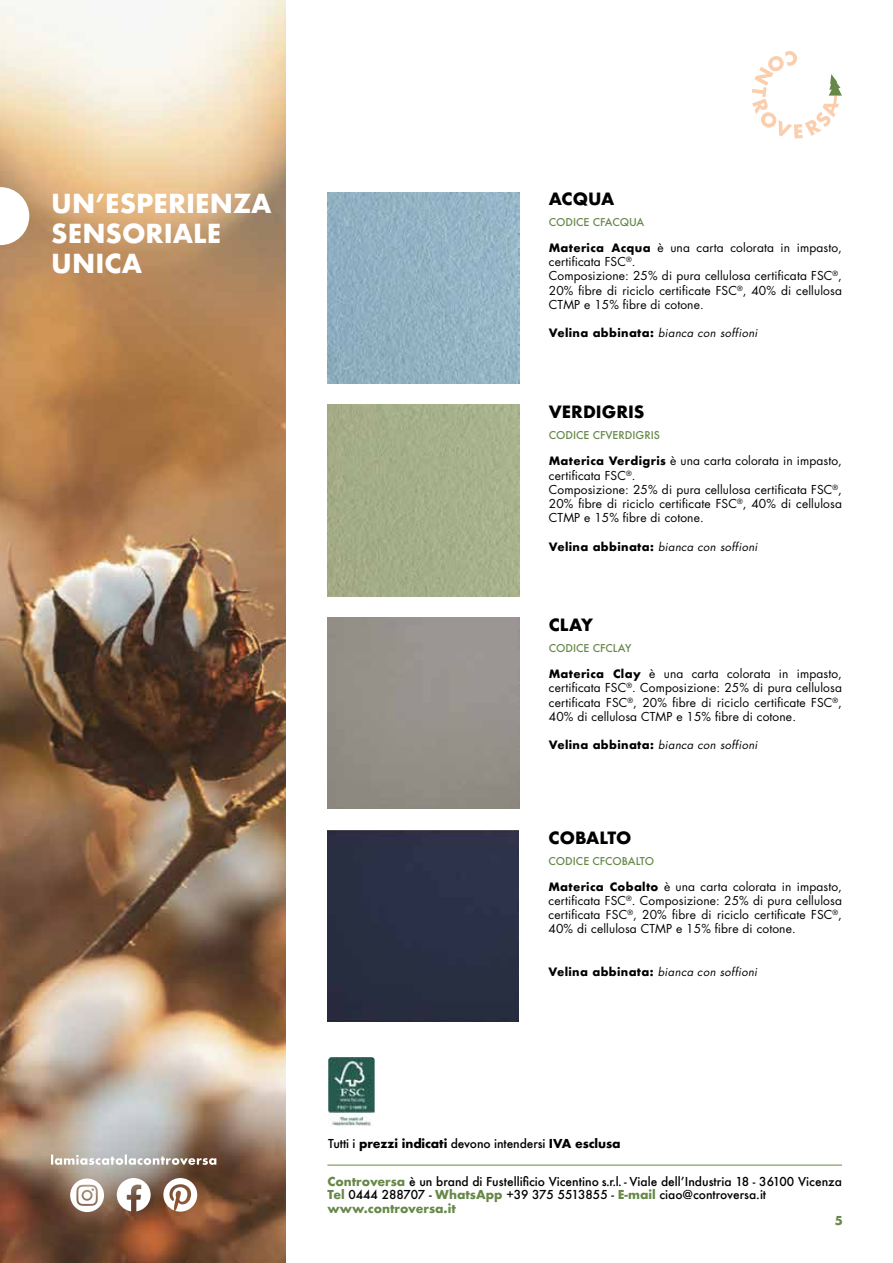
<style>
.page{position:relative;width:893px;height:1263px;background:#fff}
.page>*{position:absolute;margin:0;border:0;box-sizing:border-box;transform-origin:0 0}
.t1{font:700 25.5px/30px "Futura";color:#fff}
.t2{font:700 16.5px "Futura";color:#000}
.t3{font:12px/14.2px "Futura Std";letter-spacing:.01em;color:#000}
.t4{font:500 12px/13.5px "Futura";color:#000}
.t5{font:700 12px "Futura";letter-spacing:-.01em;color:#000}
.t6{font:700 12px "Futura";color:#678849}
.t7{font:italic 11.25px "Futura Std";letter-spacing:.03em;color:#000}
.t8{font:500 10.5px "Futura";color:#678849}
.s1{font-family:"Futura";font-weight:700;font-size:11.25px}
.s2{font-family:"Futura";font-weight:700;font-style:normal}
.s3{font-weight:500}
.s4{font-weight:700;color:#678849}
</style>
<div class="page">
<img style="left:0;top:0;width:285px;height:1263px">
<svg style="left:0;top:187px;width:29px;height:58px"></svg>
<img style="left:328px;top:192px;width:191px;height:191px">
<img style="left:328px;top:405px;width:191px;height:191px">
<img style="left:328px;top:1057px;width:47px;height:69px">
<div style="left:327px;top:830px;width:192px;height:191px;background:#2a2f43"></div>
<hr style="left:327px;top:1165px;width:515px;height:1px;background:#678849">
<svg style="left:752px;top:51px;width:90px;height:87px"></svg>
<svg style="left:51px;top:1154px;width:165px;height:11px"></svg>
<svg style="left:117px;top:1178px;width:34px;height:33px"></svg>
<svg style="left:70px;top:1178px;width:34px;height:34px"></svg>
<svg style="left:163px;top:1178px;width:34px;height:33px"></svg>
<h1 class="t1" style="left:51px;top:188px;width:222px">UN’ESPERIENZA<br>SENSORIALE<br>UNICA</h1>
<h2 class="t2" style="left:549px;top:187px;width:67px">ACQUA</h2>
<p class="t8" style="left:549px;top:215px;width:97px">CODICE CFACQUA</p>
<p class="t3" style="left:549px;top:241px;width:295px"><span class="s1">Materica Acqua</span> è una carta colorata in impasto, certificata FSC<sup>®</sup>.<br>Composizione: 25% di pura cellulosa certificata FSC<sup>®</sup>, 20% fibre di riciclo certificate FSC<sup>®</sup>, 40% di cellulosa CTMP e 15% fibre di cotone.</p>
<p class="t7" style="left:549px;top:326px;width:210px"><span class="s2">Velina abbinata:</span> bianca con soffioni</p>
<h2 class="t2" style="left:549px;top:400px;width:97px">VERDIGRIS</h2>
<p class="t8" style="left:549px;top:428px;width:113px">CODICE CFVERDIGRIS</p>
<p class="t3" style="left:549px;top:454px;width:295px"><span class="s1">Materica Verdigris</span> è una carta colorata in impasto, certificata FSC<sup>®</sup>.<br>Composizione: 25% di pura cellulosa certificata FSC<sup>®</sup>, 20% fibre di riciclo certificate FSC<sup>®</sup>, 40% di cellulosa CTMP e 15% fibre di cotone.</p>
<p class="t7" style="left:549px;top:539px;width:210px"><span class="s2">Velina abbinata:</span> bianca con soffioni</p>
<h2 class="t2" style="left:549px;top:613px;width:46px">CLAY</h2>
<p class="t8" style="left:549px;top:641px;width:84px">CODICE CFCLAY</p>
<p class="t3" style="left:549px;top:667px;width:295px;text-align:justify"><span class="s1">Materica Clay</span> è una carta colorata in impasto, certificata FSC<sup>®</sup>. Composizione: 25% di pura cellulosa certificata FSC<sup>®</sup>, 20% fibre di riciclo certificate FSC<sup>®</sup>, 40% di cellulosa CTMP e 15% fibre di cotone.</p>
<p class="t7" style="left:549px;top:738px;width:210px"><span class="s2">Velina abbinata:</span> bianca con soffioni</p>
<h2 class="t2" style="left:549px;top:826px;width:84px">COBALTO</h2>
<p class="t8" style="left:549px;top:854px;width:107px">CODICE CFCOBALTO</p>
<p class="t3" style="left:549px;top:879px;width:295px;text-align:justify"><span class="s1">Materica Cobalto</span> è una carta colorata in impasto, certificata FSC<sup>®</sup>. Composizione: 25% di pura cellulosa certificata FSC<sup>®</sup>, 20% fibre di riciclo certificate FSC<sup>®</sup>, 40% di cellulosa CTMP e 15% fibre di cotone.</p>
<p class="t7" style="left:549px;top:964px;width:210px"><span class="s2">Velina abbinata:</span> bianca con soffioni</p>
<p class="t5" style="left:328px;top:1135px;width:294px"><span class="s3">Tutti i</span> prezzi indicati <span class="s3">devono intendersi</span> IVA esclusa</p>
<p class="t4" style="left:327px;top:1174px;width:516px"><span class="s4">Controversa</span> è un brand di Fustellificio Vicentino s.r.l. - Viale dell’Industria 18 - 36100 Vicenza<br><span class="s4">Tel</span> 0444 288707 - <span class="s4">WhatsApp</span> +39 375 5513855 - <span class="s4">E-mail</span> ciao@controversa.it <span class="s4">www.controversa.it</span></p>
<p class="t6" style="left:835px;top:1211px;width:10px">5</p>
</div>
